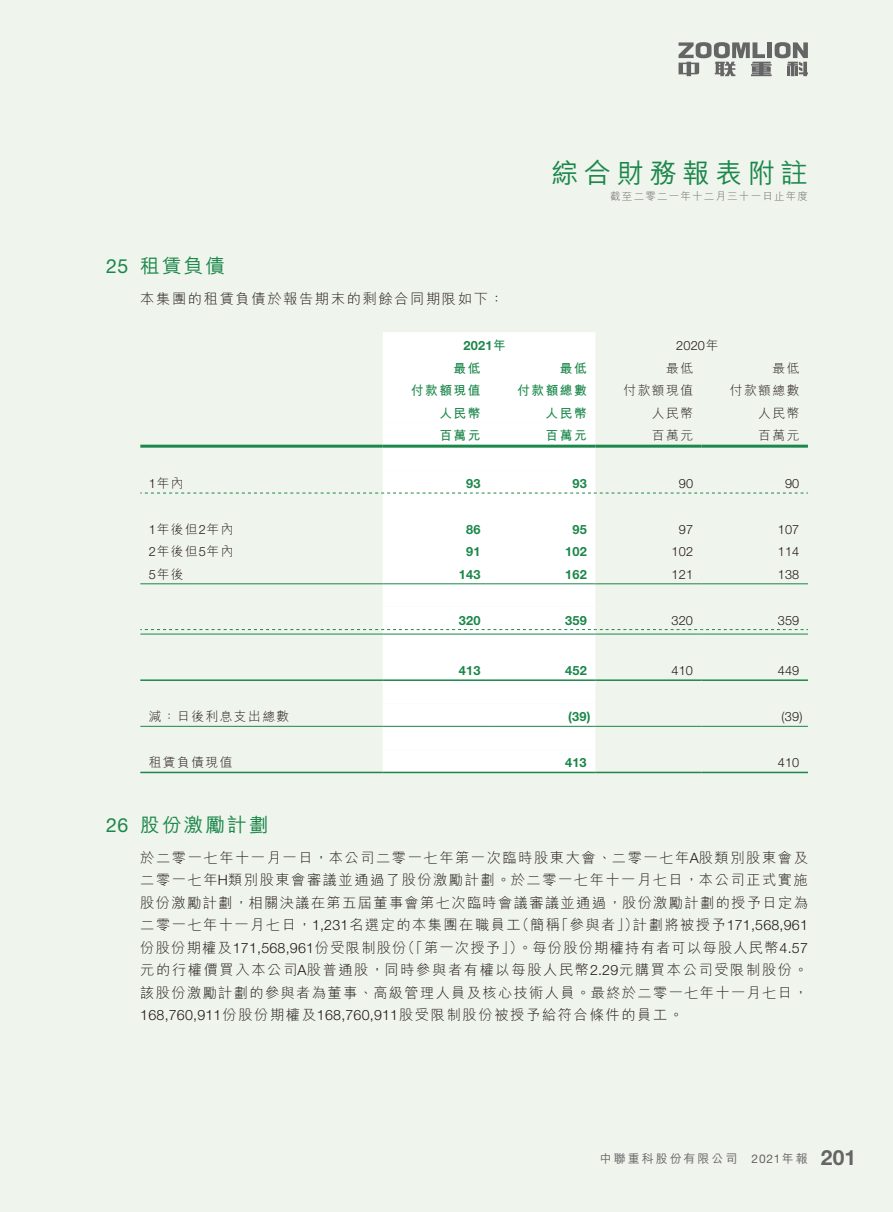
<style>
.page{position:relative;width:893px;height:1212px;background:#eff4ed}
.page>*{position:absolute;margin:0;border:0;box-sizing:border-box;transform-origin:0 0}
.t1{font:500 27px "M Hei HK";letter-spacing:.215em;color:#1b874a}
.t2{font:500 19.5px "M Hei HK";letter-spacing:.115em;color:#1b874a}
.t3{font:300 14.25px/22.5px "M Hei HK";letter-spacing:.115em;color:#231916;text-align:justify}
.t4{font:300 12.75px/22.5px "M Hei HK";letter-spacing:.115em;color:#231916;text-align:right}
.t5{font:300 12.75px "Helvetica Neue";letter-spacing:.015em;color:#231916}
.t6{font:700 12.75px "Helvetica Neue";letter-spacing:.015em;color:#1b874a}
.t7{font:700 12.75px/22.5px "M Hei HK";letter-spacing:.115em;color:#1b874a;text-align:right}
.t8{font:500 12px "M Hei HK";letter-spacing:.165em;color:#666565}
.t9{font:300 10.5px "M Hei HK";letter-spacing:.115em;color:#666565}
.s1{font-family:"Helvetica Neue";font-weight:400}
.s2{font-family:"M Hei HK"}
.s3{font-family:"Helvetica Neue"}
.s4{font-family:"Helvetica Neue";font-weight:700;font-size:21px}
</style>
<div class="page">
<svg style="left:678px;top:42px;width:130px;height:34px"></svg>
<div style="left:383px;top:332px;width:212px;height:90px;background:#fff"></div>
<div style="left:383px;top:422px;width:212px;height:350px;background:#fff"></div>
<hr style="left:383px;top:583px;width:106px;height:1px;background:#1b874a">
<hr style="left:489px;top:583px;width:106px;height:1px;background:#1b874a">
<hr style="left:383px;top:634px;width:106px;height:1px;background:#1b874a">
<hr style="left:489px;top:634px;width:106px;height:1px;background:#1b874a">
<hr style="left:383px;top:726px;width:106px;height:1px;background:#1b874a">
<hr style="left:489px;top:726px;width:106px;height:1px;background:#1b874a">
<hr style="left:383px;top:679px;width:106px;height:2px;background:#1b874a">
<hr style="left:489px;top:679px;width:106px;height:2px;background:#1b874a">
<hr style="left:383px;top:772px;width:106px;height:1px;background:#1b874a">
<hr style="left:489px;top:772px;width:106px;height:1px;background:#1b874a">
<hr style="left:140px;top:445px;width:243px;height:3px;background:#1b874a">
<hr style="left:383px;top:445px;width:106px;height:3px;background:#1b874a">
<hr style="left:489px;top:445px;width:106px;height:3px;background:#1b874a">
<hr style="left:595px;top:445px;width:107px;height:3px;background:#1b874a">
<hr style="left:702px;top:445px;width:106px;height:3px;background:#1b874a">
<svg style="left:140px;top:493px;width:668px;height:1px"></svg>
<hr style="left:140px;top:583px;width:243px;height:1px;background:#1b874a">
<hr style="left:595px;top:583px;width:107px;height:1px;background:#1b874a">
<hr style="left:702px;top:583px;width:106px;height:1px;background:#1b874a">
<svg style="left:140px;top:629px;width:668px;height:1px"></svg>
<hr style="left:140px;top:634px;width:243px;height:1px;background:#1b874a">
<hr style="left:595px;top:634px;width:107px;height:1px;background:#1b874a">
<hr style="left:702px;top:634px;width:106px;height:1px;background:#1b874a">
<hr style="left:140px;top:679px;width:243px;height:2px;background:#1b874a">
<hr style="left:595px;top:679px;width:107px;height:2px;background:#1b874a">
<hr style="left:702px;top:679px;width:106px;height:2px;background:#1b874a">
<hr style="left:140px;top:726px;width:243px;height:1px;background:#1b874a">
<hr style="left:595px;top:726px;width:107px;height:1px;background:#1b874a">
<hr style="left:702px;top:726px;width:106px;height:1px;background:#1b874a">
<hr style="left:140px;top:772px;width:243px;height:1px;background:#1b874a">
<hr style="left:595px;top:772px;width:107px;height:1px;background:#1b874a">
<hr style="left:702px;top:772px;width:106px;height:1px;background:#1b874a">
<h1 class="t1" style="left:551px;top:153px;width:258px">綜合財務報表附註</h1>
<p class="t9" style="left:610px;top:189px;width:199px">截至二零二一年十二月三十一日止年度</p>
<h2 class="t2" style="left:106px;top:251px;width:120px"><span class="s1">25</span> 租賃負債</h2>
<p class="t3" style="left:140px;top:287px;width:365px">本集團的租賃負債於報告期末的剩餘合同期限如下：</p>
<p class="t6" style="left:463px;top:338px;width:44px">2021<span class="s2">年</span></p>
<p class="t5" style="left:676px;top:338px;width:44px">2020<span class="s2">年</span></p>
<p class="t7" style="left:411px;top:356px;width:71px">最低<br>付款額現值</p>
<p class="t7" style="left:517px;top:356px;width:71px">最低<br>付款額總數</p>
<p class="t4" style="left:624px;top:356px;width:71px">最低<br>付款額現值</p>
<p class="t4" style="left:730px;top:356px;width:71px">最低<br>付款額總數</p>
<p class="t7" style="left:439px;top:401px;width:43px">人民幣</p>
<p class="t7" style="left:546px;top:401px;width:43px">人民幣</p>
<p class="t4" style="left:652px;top:401px;width:43px">人民幣</p>
<p class="t4" style="left:758px;top:401px;width:43px">人民幣</p>
<p class="t7" style="left:439px;top:423px;width:43px">百萬元</p>
<p class="t7" style="left:546px;top:423px;width:43px">百萬元</p>
<p class="t4" style="left:652px;top:424px;width:43px">百萬元</p>
<p class="t4" style="left:758px;top:424px;width:43px">百萬元</p>
<p class="t4" style="left:149px;top:472px;width:36px"><span class="s3">1</span>年內</p>
<p class="t6" style="left:466px;top:476px;width:16px">93</p>
<p class="t6" style="left:572px;top:476px;width:16px">93</p>
<p class="t5" style="left:679px;top:476px;width:16px">90</p>
<p class="t5" style="left:785px;top:476px;width:16px">90</p>
<p class="t4" style="left:149px;top:517px;width:86px"><span class="s3">1</span>年後但<span class="s3">2</span>年內</p>
<p class="t6" style="left:466px;top:521px;width:16px">86</p>
<p class="t6" style="left:572px;top:521px;width:16px">95</p>
<p class="t5" style="left:679px;top:521px;width:16px">97</p>
<p class="t5" style="left:778px;top:521px;width:23px">107</p>
<p class="t4" style="left:149px;top:540px;width:86px"><span class="s3">2</span>年後但<span class="s3">5</span>年內</p>
<p class="t6" style="left:466px;top:544px;width:16px">91</p>
<p class="t6" style="left:565px;top:544px;width:23px">102</p>
<p class="t5" style="left:671px;top:544px;width:23px">102</p>
<p class="t5" style="left:778px;top:544px;width:23px">114</p>
<p class="t4" style="left:149px;top:562px;width:36px"><span class="s3">5</span>年後</p>
<p class="t6" style="left:459px;top:566px;width:23px">143</p>
<p class="t6" style="left:565px;top:566px;width:23px">162</p>
<p class="t5" style="left:671px;top:566px;width:23px">121</p>
<p class="t5" style="left:778px;top:566px;width:23px">138</p>
<p class="t6" style="left:459px;top:612px;width:23px">320</p>
<p class="t6" style="left:565px;top:612px;width:23px">359</p>
<p class="t5" style="left:671px;top:612px;width:23px">320</p>
<p class="t5" style="left:778px;top:612px;width:23px">359</p>
<p class="t6" style="left:459px;top:662px;width:23px">413</p>
<p class="t6" style="left:565px;top:662px;width:23px">452</p>
<p class="t5" style="left:671px;top:662px;width:23px">410</p>
<p class="t5" style="left:778px;top:662px;width:23px">449</p>
<p class="t4" style="left:149px;top:705px;width:142px">減：日後利息支出總數</p>
<p class="t6" style="left:568px;top:709px;width:24px">(39)</p>
<p class="t5" style="left:782px;top:709px;width:22px">(39)</p>
<p class="t4" style="left:149px;top:751px;width:85px">租賃負債現值</p>
<p class="t6" style="left:565px;top:755px;width:23px">413</p>
<p class="t5" style="left:778px;top:755px;width:23px">410</p>
<h2 class="t2" style="left:106px;top:810px;width:164px"><span class="s1">26</span> 股份激勵計劃</h2>
<p class="t3" style="left:140px;top:845px;width:669px">於二零一七年十一月一日，本公司二零一七年第一次臨時股東大會、二零一七年<span class="s3">A</span>股類別股東會及二零一七年<span class="s3">H</span>類別股東會審議並通過了股份激勵計劃。於二零一七年十一月七日，本公司正式實施股份激勵計劃，相關決議在第五屆董事會第七次臨時會議審議並通過，股份激勵計劃的授予日定為二零一七年十一月七日，<span class="s3">1,231</span>名選定的本集團在職員工（簡稱「參與者」）計劃將被授予<span class="s3">171,568,961</span>份股份期權及<span class="s3">171,568,961</span>份受限制股份（「第一次授予」）。每份股份期權持有者可以每股人民幣<span class="s3">4.57</span>元的行權價買入本公司<span class="s3">A</span>股普通股，同時參與者有權以每股人民幣<span class="s3">2.29</span>元購買本公司受限制股份。該股份激勵計劃的參與者為董事、高級管理人員及核心技術人員。最終於二零一七年十一月七日，<span class="s3">168,760,911</span>份股份期權及<span class="s3">168,760,911</span>股受限制股份被授予給符合條件的員工。</p>
<p class="t8" style="left:600px;top:1150px;width:258px">中聯重科股份有限公司 <span class="s1">2021</span>年報 <span class="s4">201</span></p>
</div>
